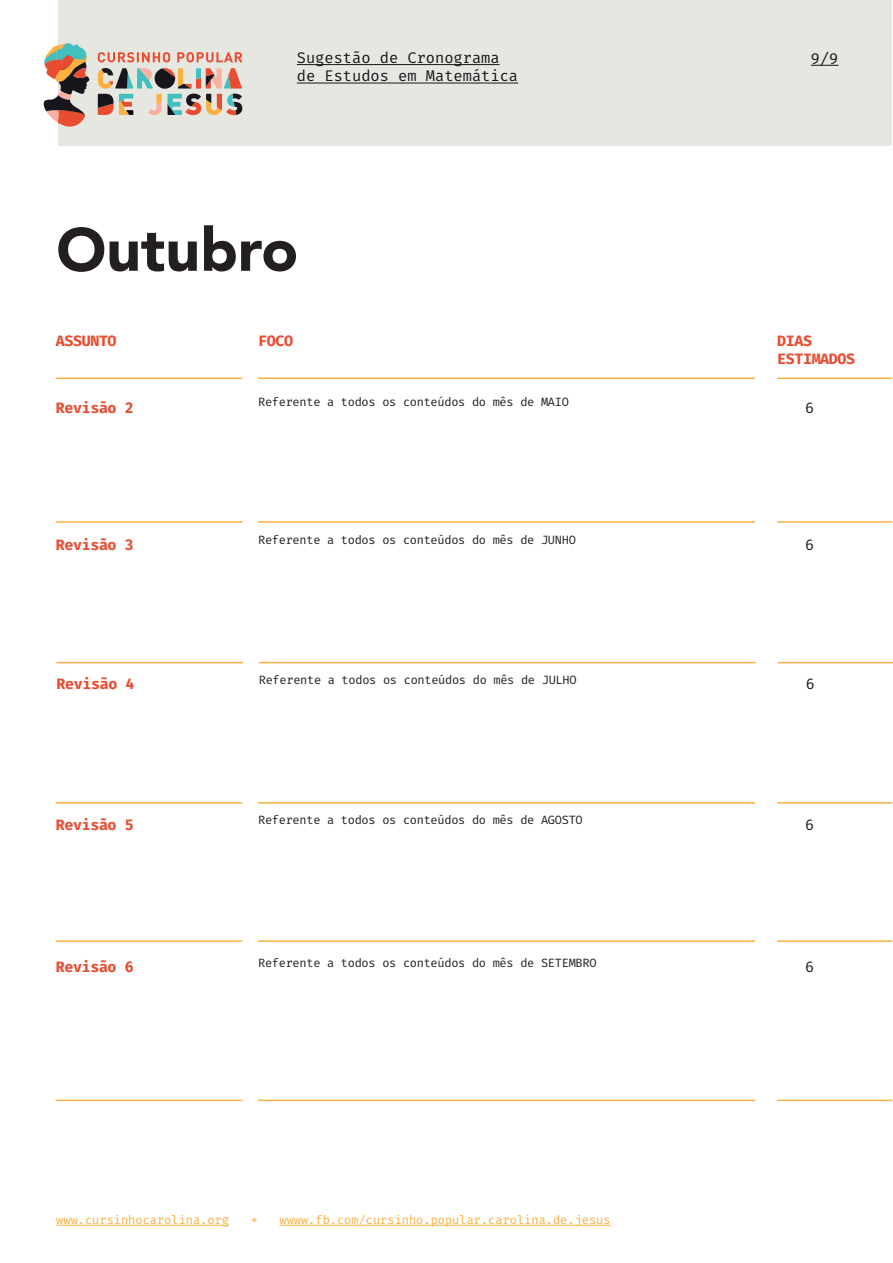
<style>
.page{position:relative;width:893px;height:1263px;background:#fff}
.page>*{position:absolute;margin:0;border:0;box-sizing:border-box;transform-origin:0 0}
.t1{font:900 60.15px "Avenir";color:#231f20}
.t2{font:15.3px/18.5px "Fira Mono";color:#19151c}
.t3{font:700 15px/18px "Fira Mono";letter-spacing:-.025em;color:#e94d31}
.t4{font:15px "Fira Mono";color:#19151c}
.t5{font:12px "Fira Mono";letter-spacing:-.025em;color:#231f20}
.t6{font:12px "Fira Mono";color:#fbb041}
</style>
<div class="page">
<div style="left:58px;top:0;width:834px;height:146px;background:#e7e7e1"></div>
<hr style="left:297px;top:64px;width:203px;height:1px;background:#19151c">
<hr style="left:297px;top:83px;width:221px;height:1px;background:#19151c">
<svg style="left:98px;top:52px;width:72px;height:10px"></svg>
<svg style="left:177px;top:52px;width:65px;height:10px"></svg>
<svg style="left:43px;top:43px;width:47px;height:84px"></svg>
<svg style="left:98px;top:68px;width:144px;height:47px"></svg>
<hr style="left:56px;top:377px;width:186px;height:2px;background:#fbb041">
<hr style="left:777px;top:377px;width:115px;height:2px;background:#fbb041">
<hr style="left:258px;top:377px;width:497px;height:2px;background:#fbb041">
<hr style="left:56px;top:521px;width:186px;height:2px;background:#fbb041">
<hr style="left:777px;top:521px;width:115px;height:2px;background:#fbb041">
<hr style="left:258px;top:521px;width:497px;height:2px;background:#fbb041">
<hr style="left:56px;top:662px;width:187px;height:1px;background:#fbb041">
<hr style="left:778px;top:662px;width:115px;height:1px;background:#fbb041">
<hr style="left:259px;top:662px;width:497px;height:1px;background:#fbb041">
<hr style="left:56px;top:802px;width:186px;height:1px;background:#fbb041">
<hr style="left:777px;top:802px;width:115px;height:1px;background:#fbb041">
<hr style="left:258px;top:802px;width:497px;height:1px;background:#fbb041">
<hr style="left:56px;top:940px;width:186px;height:2px;background:#fbb041">
<hr style="left:777px;top:940px;width:115px;height:2px;background:#fbb041">
<hr style="left:258px;top:940px;width:497px;height:2px;background:#fbb041">
<hr style="left:56px;top:1099px;width:186px;height:2px;background:#fbb041">
<hr style="left:777px;top:1099px;width:115px;height:2px;background:#fbb041">
<hr style="left:258px;top:1099px;width:497px;height:2px;background:#fbb041">
<hr style="left:56px;top:1225px;width:173px;height:1px;background:#fbb041">
<hr style="left:279px;top:1225px;width:332px;height:1px;background:#fbb041">
<svg style="left:811px;top:65px;width:27px;height:1px"></svg>
<p class="t2" style="left:297px;top:50px;width:223px">Sugestão de Cronograma de Estudos em Matemática</p>
<h1 class="t1" style="left:56px;top:198px;width:243px">Outubro</h1>
<p class="t2" style="left:811px;top:50px;width:29px">9/9</p>
<p class="t3" style="left:56px;top:333px;width:62px">ASSUNTO</p>
<p class="t3" style="left:258px;top:333px;width:36px">FOCO</p>
<p class="t3" style="left:777px;top:333px;width:79px">DIAS<br>ESTIMADOS</p>
<p class="t3" style="left:56px;top:400px;width:79px">Revisão 2</p>
<p class="t5" style="left:258px;top:393px;width:312px">Referente a todos os conteúdos do mês de MAIO</p>
<p class="t4" style="left:805px;top:397px;width:10px">6</p>
<p class="t3" style="left:56px;top:536px;width:79px">Revisão 3</p>
<p class="t5" style="left:258px;top:532px;width:319px">Referente a todos os conteúdos do mês de JUNHO</p>
<p class="t4" style="left:805px;top:534px;width:10px">6</p>
<p class="t3" style="left:57px;top:676px;width:79px">Revisão 4</p>
<p class="t5" style="left:259px;top:672px;width:319px">Referente a todos os conteúdos do mês de JULHO</p>
<p class="t4" style="left:806px;top:673px;width:10px">6</p>
<p class="t3" style="left:56px;top:816px;width:79px">Revisão 5</p>
<p class="t5" style="left:258px;top:812px;width:326px">Referente a todos os conteúdos do mês de AGOSTO</p>
<p class="t4" style="left:805px;top:814px;width:10px">6</p>
<p class="t3" style="left:56px;top:958px;width:79px">Revisão 6</p>
<p class="t5" style="left:258px;top:954px;width:340px">Referente a todos os conteúdos do mês de SETEMBRO</p>
<p class="t4" style="left:805px;top:956px;width:10px">6</p>
<p class="t6" style="left:56px;top:1211px;width:174px">www.cursinhocarolina.org</p>
<p class="t6" style="left:251px;top:1211px;width:362px">* wwww.fb.com/cursinho.popular.carolina.de.jesus</p>
</div>
